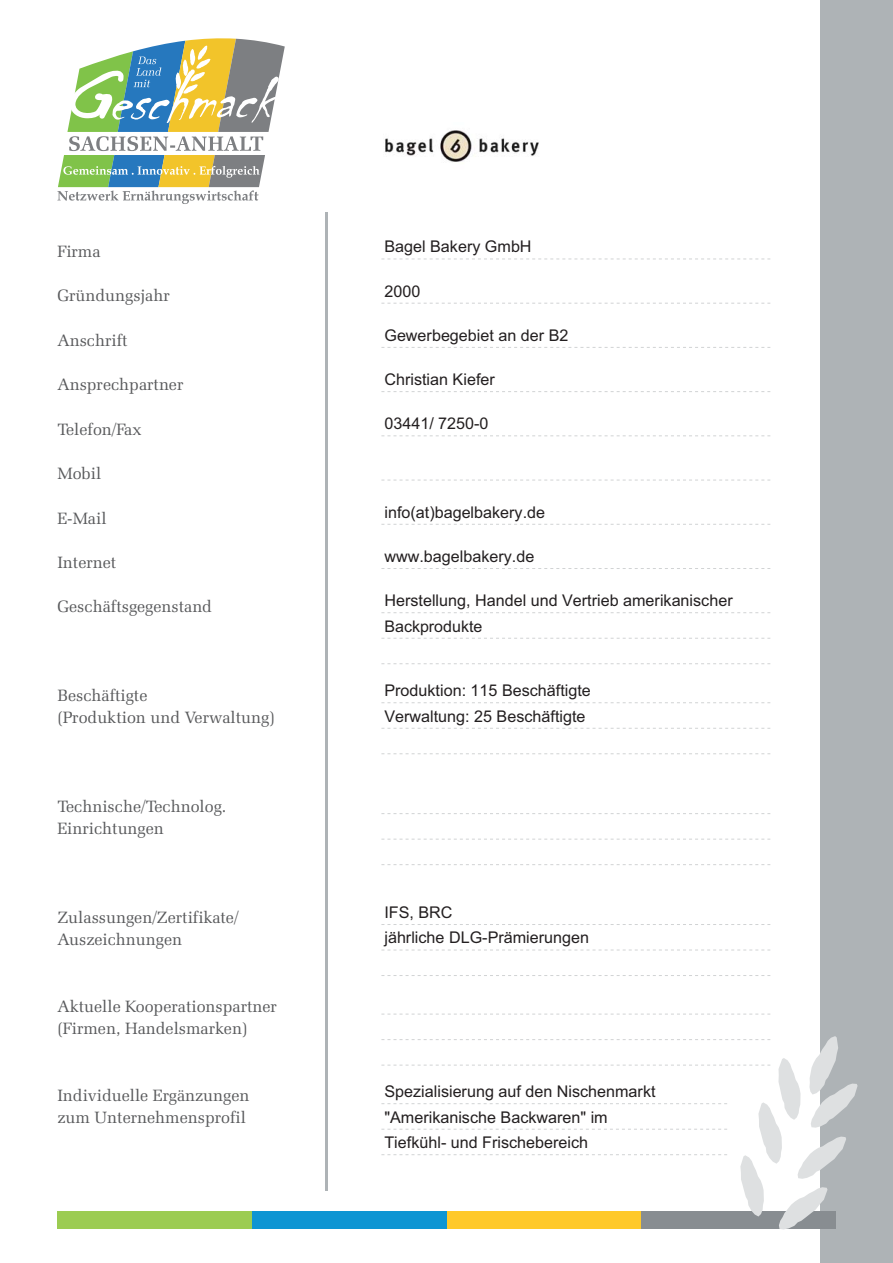
<style>
.page{position:relative;width:893px;height:1263px;background:#fff}
.page>*{position:absolute;margin:0;border:0;box-sizing:border-box;transform-origin:0 0}
.t1{font:16.5px/22.2px "Zapf Elliptical 711 BT";color:#58595b}
.t2{font:16.2px/25.5px "Arial";color:#231f20}
.t3{font:16.05px "Arial";color:#231f20}
</style>
<div class="page">
<div style="left:821px;top:0;width:72px;height:1263px;background:#aeb3b6"></div>
<div style="left:57px;top:1212px;width:195px;height:17px;background:#9ccc52"></div>
<div style="left:252px;top:1212px;width:195px;height:17px;background:#0e95d3"></div>
<hr style="left:325px;top:213px;width:3px;height:978px;background:#aeb3b6">
<svg style="left:57px;top:38px;width:228px;height:166px"></svg>
<svg style="left:381px;top:259px;width:389px;height:1px"></svg>
<svg style="left:381px;top:303px;width:389px;height:1px"></svg>
<svg style="left:381px;top:347px;width:389px;height:1px"></svg>
<svg style="left:381px;top:391px;width:389px;height:1px"></svg>
<svg style="left:382px;top:436px;width:388px;height:1px"></svg>
<svg style="left:381px;top:480px;width:389px;height:1px"></svg>
<svg style="left:381px;top:524px;width:389px;height:1px"></svg>
<svg style="left:381px;top:568px;width:389px;height:1px"></svg>
<svg style="left:381px;top:612px;width:389px;height:1px"></svg>
<svg style="left:382px;top:703px;width:388px;height:1px"></svg>
<svg style="left:381px;top:813px;width:389px;height:1px"></svg>
<svg style="left:381px;top:924px;width:389px;height:1px"></svg>
<svg style="left:381px;top:1014px;width:389px;height:1px"></svg>
<svg style="left:381px;top:638px;width:389px;height:1px"></svg>
<svg style="left:381px;top:728px;width:389px;height:1px"></svg>
<svg style="left:381px;top:839px;width:389px;height:1px"></svg>
<svg style="left:381px;top:950px;width:389px;height:1px"></svg>
<svg style="left:381px;top:663px;width:389px;height:1px"></svg>
<svg style="left:382px;top:754px;width:388px;height:1px"></svg>
<svg style="left:381px;top:864px;width:389px;height:1px"></svg>
<svg style="left:381px;top:975px;width:389px;height:1px"></svg>
<svg style="left:381px;top:1036px;width:476px;height:193px"></svg>
<img style="left:384px;top:130px;width:155px;height:32px">
<p class="t1" style="left:57px;top:242px;width:45px">Firma</p>
<p class="t1" style="left:57px;top:286px;width:114px">Gründungsjahr</p>
<p class="t1" style="left:57px;top:331px;width:72px">Anschrift</p>
<p class="t1" style="left:57px;top:375px;width:127px">Ansprechpartner</p>
<p class="t1" style="left:57px;top:419px;width:86px">Telefon/Fax</p>
<p class="t1" style="left:57px;top:464px;width:45px">Mobil</p>
<p class="t1" style="left:57px;top:508px;width:51px">E-Mail</p>
<p class="t1" style="left:57px;top:553px;width:60px">Internet</p>
<p class="t1" style="left:57px;top:597px;width:156px">Geschäftsgegenstand</p>
<p class="t1" style="left:57px;top:686px;width:219px">Beschäftigte<br>(Produktion und Verwaltung)</p>
<p class="t1" style="left:57px;top:797px;width:170px">Technische/Technolog.<br>Einrichtungen</p>
<p class="t1" style="left:57px;top:908px;width:183px">Zulassungen/Zertifikate/<br>Auszeichnungen</p>
<p class="t1" style="left:57px;top:997px;width:221px">Aktuelle Kooperationspartner (Firmen, Handelsmarken)</p>
<p class="t1" style="left:57px;top:1085px;width:194px">Individuelle Ergänzungen zum Unternehmensprofil</p>
<p class="t2" style="left:384px;top:235px;width:149px">Bagel Bakery GmbH</p>
<p class="t2" style="left:384px;top:280px;width:37px">2000</p>
<p class="t2" style="left:384px;top:324px;width:186px">Gewerbegebiet an der B2</p>
<p class="t2" style="left:384px;top:368px;width:112px">Christian Kiefer</p>
<p class="t2" style="left:384px;top:412px;width:106px">03441/ 7250-0</p>
<p class="t2" style="left:384px;top:501px;width:162px">info(at)bagelbakery.de</p>
<p class="t2" style="left:384px;top:545px;width:151px">www.bagelbakery.de</p>
<p class="t2" style="left:384px;top:589px;width:350px">Herstellung, Handel und Vertrieb amerikanischer</p>
<p class="t3" style="left:384px;top:620px;width:99px">Backprodukte</p>
<p class="t2" style="left:384px;top:679px;width:208px">Produktion: 115 Beschäftigte<br>Verwaltung: 25 Beschäftigte</p>
<p class="t2" style="left:384px;top:901px;width:206px">IFS, BRC<br>jährliche DLG-Prämierungen</p>
<p class="t2" style="left:384px;top:1080px;width:273px">Spezialisierung auf den Nischenmarkt "Amerikanische Backwaren" im<br>Tiefkühl- und Frischebereich</p>
</div>
